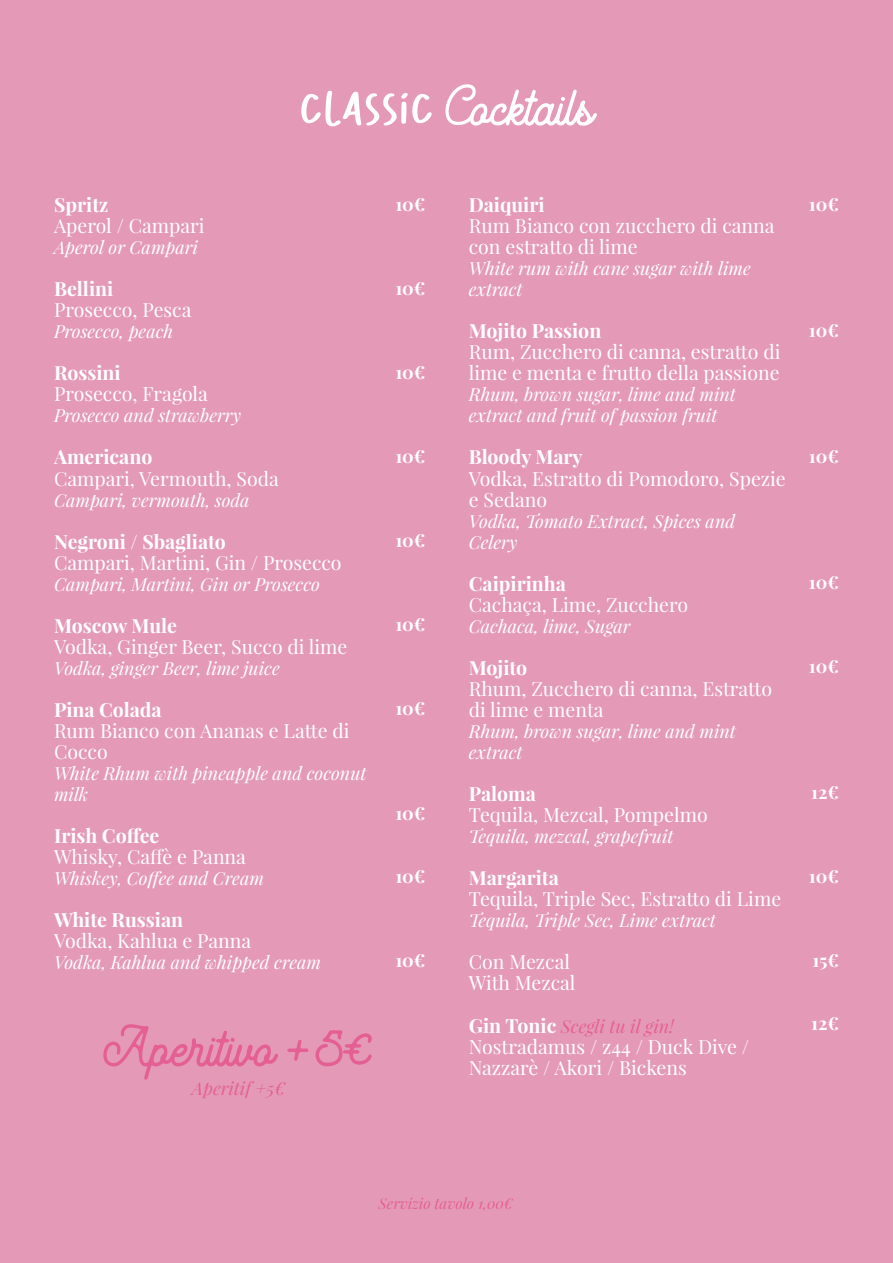
<style>
.page{position:relative;width:893px;height:1263px;background:#e49ab7}
.page>*{position:absolute;margin:0;border:0;box-sizing:border-box;transform-origin:0 0}
.t1{font:52.5px "Stormline Demo";color:#fff}
.t2{font:52.5px "Stormline Demo";color:#e45f93}
.t3{font:19.5px/21px "Playfair Display";color:#fff}
.t4{font:700 19.5px "Playfair Display";color:#fff}
.t5{font:italic 18px/21px "Playfair Display";color:#fff}
.t6{font:700 18px "Playfair Display";color:#fff}
.t7{font:italic 18px "Playfair Display";color:#e45f93}
.t8{font:italic 15px "Playfair Display";color:#e45f93}
.s1{font-family:"Belovia"}
.s2{font-weight:700;font-style:normal;font-size:19.5px;color:#fff}
</style>
<div class="page">
<p class="t1" style="left:299px;top:73px;width:296px"><span class="s1">CLASSIC</span> Cocktails</p>
<p class="t4" style="left:54px;top:193px;width:56px">Spritz</p>
<p class="t3" style="left:54px;top:216px;width:152px">Aperol / Campari</p>
<p class="t5" style="left:54px;top:237px;width:146px">Aperol or Campari</p>
<p class="t4" style="left:54px;top:277px;width:61px">Bellini</p>
<p class="t3" style="left:54px;top:300px;width:139px">Prosecco, Pesca</p>
<p class="t5" style="left:54px;top:321px;width:121px">Prosecco, peach</p>
<p class="t4" style="left:54px;top:361px;width:68px">Rossini</p>
<p class="t3" style="left:54px;top:384px;width:155px">Prosecco, Fragola</p>
<p class="t5" style="left:54px;top:405px;width:189px">Prosecco and strawberry</p>
<p class="t4" style="left:54px;top:445px;width:100px">Americano</p>
<p class="t3" style="left:54px;top:468px;width:226px">Campari, Vermouth, Soda</p>
<p class="t5" style="left:54px;top:489px;width:197px">Campari, vermouth, soda</p>
<p class="t4" style="left:54px;top:529px;width:173px">Negroni / Sbagliato</p>
<p class="t3" style="left:54px;top:552px;width:289px">Campari, Martini, Gin / Prosecco</p>
<p class="t5" style="left:54px;top:573px;width:267px">Campari, Martini, Gin or Prosecco</p>
<p class="t4" style="left:54px;top:613px;width:124px">Moscow Mule</p>
<p class="t3" style="left:54px;top:636px;width:295px">Vodka, Ginger Beer, Succo di lime</p>
<p class="t5" style="left:54px;top:657px;width:227px">Vodka, ginger Beer, lime juice</p>
<p class="t4" style="left:54px;top:697px;width:109px">Pina Colada</p>
<p class="t3" style="left:54px;top:720px;width:297px">Rum Bianco con Ananas e Latte di<br>Cocco</p>
<p class="t5" style="left:54px;top:762px;width:314px">White Rhum with pineapple and coconut milk</p>
<p class="t4" style="left:54px;top:823px;width:107px">Irish Coffee</p>
<p class="t3" style="left:54px;top:846px;width:193px">Whisky, Caffè e Panna</p>
<p class="t5" style="left:54px;top:867px;width:211px">Whiskey, Coffee and Cream</p>
<p class="t4" style="left:54px;top:907px;width:131px">White Russian</p>
<p class="t3" style="left:54px;top:930px;width:199px">Vodka, Kahlua e Panna</p>
<p class="t5" style="left:54px;top:951px;width:269px">Vodka, Kahlua and whipped cream</p>
<p class="t2" style="left:104px;top:1014px;width:271px">Aperitivo +5€</p>
<p class="t7" style="left:192px;top:1076px;width:95px">Aperitif +5€</p>
<p class="t6" style="left:395px;top:193px;width:32px">10€</p>
<p class="t6" style="left:395px;top:277px;width:32px">10€</p>
<p class="t6" style="left:395px;top:361px;width:32px">10€</p>
<p class="t6" style="left:395px;top:445px;width:32px">10€</p>
<p class="t6" style="left:395px;top:529px;width:32px">10€</p>
<p class="t6" style="left:395px;top:613px;width:32px">10€</p>
<p class="t6" style="left:395px;top:697px;width:32px">10€</p>
<p class="t6" style="left:395px;top:802px;width:32px">10€</p>
<p class="t6" style="left:395px;top:865px;width:32px">10€</p>
<p class="t6" style="left:395px;top:949px;width:32px">10€</p>
<p class="t4" style="left:469px;top:193px;width:77px">Daiquiri</p>
<p class="t3" style="left:469px;top:216px;width:307px">Rum Bianco con zucchero di canna con estratto di lime</p>
<p class="t5" style="left:469px;top:258px;width:284px">White rum with cane sugar with lime extract</p>
<p class="t4" style="left:469px;top:319px;width:134px">Mojito Passion</p>
<p class="t3" style="left:469px;top:342px;width:313px">Rum, Zucchero di canna, estratto di lime e menta e frutto della passione</p>
<p class="t5" style="left:469px;top:384px;width:269px">Rhum, brown sugar, lime and mint</p>
<p class="t5" style="left:469px;top:405px;width:250px">extract and fruit of passion fruit</p>
<p class="t4" style="left:469px;top:445px;width:115px">Bloody Mary</p>
<p class="t3" style="left:469px;top:468px;width:318px">Vodka, Estratto di Pomodoro, Spezie e Sedano</p>
<p class="t5" style="left:469px;top:510px;width:268px">Vodka, Tomato Extract, Spices and<br>Celery</p>
<p class="t4" style="left:469px;top:571px;width:99px">Caipirinha</p>
<p class="t3" style="left:469px;top:594px;width:221px">Cachaça, Lime, Zucchero</p>
<p class="t5" style="left:469px;top:615px;width:163px">Cachaca, lime, Sugar</p>
<p class="t4" style="left:469px;top:655px;width:60px">Mojito</p>
<p class="t3" style="left:469px;top:678px;width:305px">Rhum, Zucchero di canna, Estratto di lime e menta</p>
<p class="t5" style="left:469px;top:720px;width:269px">Rhum, brown sugar, lime and mint</p>
<p class="t5" style="left:469px;top:741px;width:55px">extract</p>
<p class="t4" style="left:469px;top:781px;width:68px">Paloma</p>
<p class="t3" style="left:469px;top:804px;width:240px">Tequila, Mezcal, Pompelmo</p>
<p class="t5" style="left:469px;top:825px;width:206px">Tequila, mezcal, grapefruit</p>
<p class="t4" style="left:469px;top:865px;width:92px">Margarita</p>
<p class="t3" style="left:469px;top:888px;width:314px">Tequila, Triple Sec, Estratto di Lime</p>
<p class="t5" style="left:469px;top:909px;width:249px">Tequila, Triple Sec, Lime extract</p>
<p class="t3" style="left:469px;top:951px;width:103px">Con Mezcal</p>
<p class="t3" style="left:469px;top:972px;width:108px">With Mezcal</p>
<p class="t7" style="left:469px;top:1014px;width:207px"><span class="s2">Gin Tonic</span> Scegli tu il gin!</p>
<p class="t3" style="left:469px;top:1036px;width:282px">Nostradamus / z44 / Duck Dive /<br>Nazzarè / Akori / Bickens</p>
<p class="t6" style="left:809px;top:193px;width:32px">10€</p>
<p class="t6" style="left:809px;top:319px;width:32px">10€</p>
<p class="t6" style="left:809px;top:445px;width:32px">10€</p>
<p class="t6" style="left:809px;top:571px;width:32px">10€</p>
<p class="t6" style="left:809px;top:655px;width:32px">10€</p>
<p class="t6" style="left:811px;top:781px;width:29px">12€</p>
<p class="t6" style="left:809px;top:865px;width:32px">10€</p>
<p class="t6" style="left:812px;top:949px;width:28px">15€</p>
<p class="t6" style="left:811px;top:1012px;width:29px">12€</p>
<p class="t8" style="left:379px;top:1193px;width:136px">Servizio tavolo 1,00€</p>
</div>
